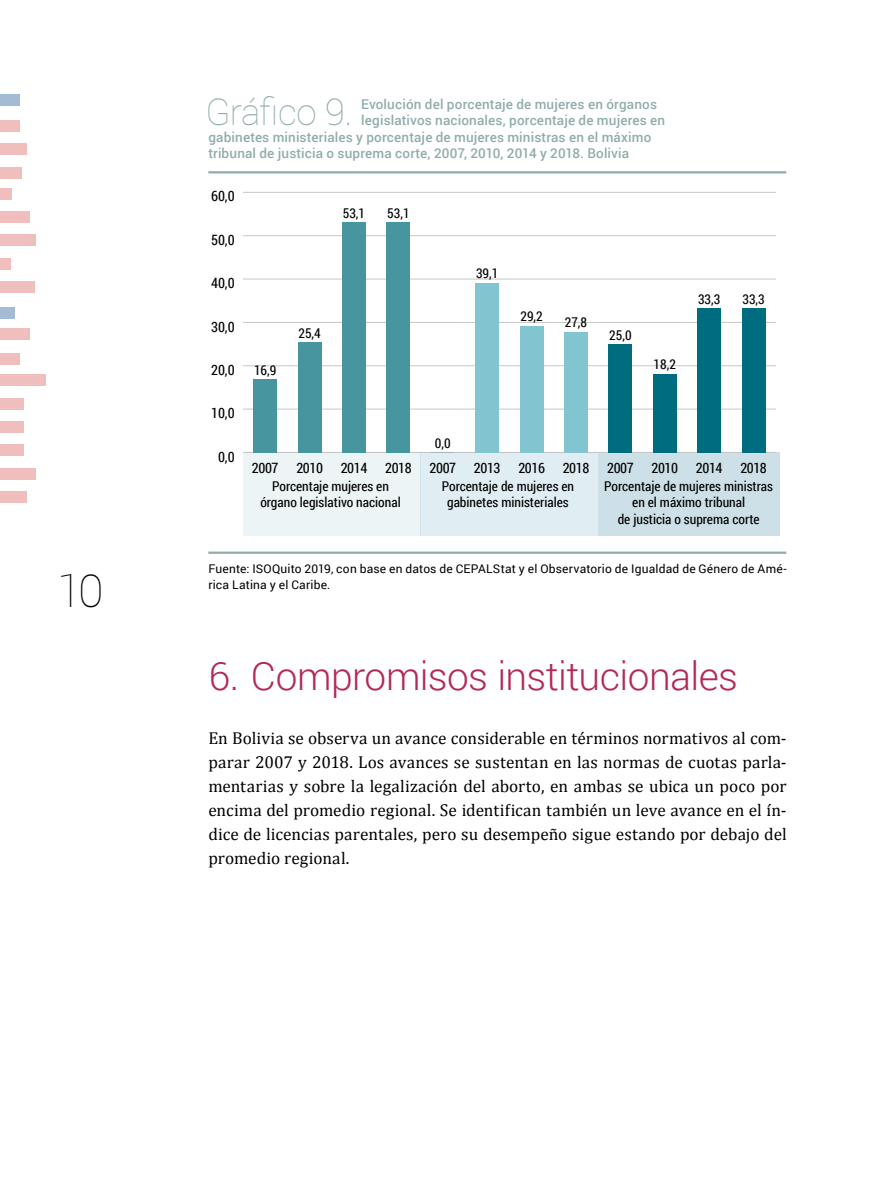
<style>
.page{position:relative;width:893px;height:1188px;background:#fff}
.page>*{position:absolute;margin:0;border:0;box-sizing:border-box;transform-origin:0 0}
.t1{font:100 45px "Roboto";color:#000}
.t2{font:300 39px "Roboto";letter-spacing:-.015em;color:#b32a55}
.t3{font:100 36.75px "Roboto";letter-spacing:-.025em;color:#90adac}
.t4{font:17.25px/24px "Cambria";letter-spacing:-.005em;color:#000;text-align:justify}
.t5{font:14.25px "Roboto Condensed";letter-spacing:-.03em;color:#000}
.t6{font:500 13.5px "Roboto";letter-spacing:.01em;color:#90adac}
.t7{font:13.5px/16.2px "Roboto Condensed";color:#000;text-align:center}
.t8{font:12px/16.5px "Roboto";letter-spacing:.015em;color:#000}
</style>
<div class="page">
<div style="left:0;top:491px;width:27px;height:12px;background:#f0bfbd"></div>
<div style="left:0;top:468px;width:35px;height:11px;background:#f0bfbd"></div>
<div style="left:0;top:445px;width:23px;height:11px;background:#f0bfbd"></div>
<div style="left:0;top:421px;width:23px;height:12px;background:#f0bfbd"></div>
<div style="left:0;top:398px;width:23px;height:11px;background:#f0bfbd"></div>
<div style="left:0;top:375px;width:46px;height:11px;background:#f0bfbd"></div>
<div style="left:0;top:354px;width:19px;height:11px;background:#f0bfbd"></div>
<div style="left:0;top:328px;width:29px;height:11px;background:#f0bfbd"></div>
<div style="left:0;top:307px;width:15px;height:11px;background:#a4bcd3"></div>
<div style="left:0;top:281px;width:35px;height:12px;background:#f0bfbd"></div>
<div style="left:0;top:258px;width:10px;height:11px;background:#f0bfbd"></div>
<div style="left:0;top:235px;width:35px;height:11px;background:#f0bfbd"></div>
<div style="left:0;top:211px;width:29px;height:12px;background:#f0bfbd"></div>
<div style="left:0;top:188px;width:11px;height:11px;background:#f0bfbd"></div>
<div style="left:0;top:167px;width:22px;height:11px;background:#f0bfbd"></div>
<div style="left:0;top:144px;width:27px;height:11px;background:#f0bfbd"></div>
<div style="left:0;top:120px;width:19px;height:12px;background:#f0bfbd"></div>
<div style="left:0;top:95px;width:19px;height:11px;background:#a4bcd3"></div>
<hr style="left:208px;top:171px;width:578px;height:2px;background:#90adac">
<hr style="left:208px;top:552px;width:578px;height:2px;background:#90adac">
<div style="left:244px;top:452px;width:177px;height:84px;background:#ecf4f5"></div>
<div style="left:421px;top:452px;width:177px;height:84px;background:#e0eef4"></div>
<div style="left:598px;top:452px;width:181px;height:84px;background:#cde0e7"></div>
<hr style="left:243px;top:452px;width:533px;height:1px;background:#c6c6c6">
<hr style="left:243px;top:409px;width:533px;height:1px;background:#c6c6c6">
<hr style="left:243px;top:365px;width:533px;height:1px;background:#c6c6c6">
<hr style="left:243px;top:322px;width:533px;height:1px;background:#c6c6c6">
<hr style="left:243px;top:279px;width:533px;height:1px;background:#c6c6c6">
<hr style="left:243px;top:235px;width:533px;height:1px;background:#c6c6c6">
<hr style="left:243px;top:192px;width:533px;height:1px;background:#c6c6c6">
<div style="left:253px;top:379px;width:24px;height:73px;background:#47959f"></div>
<div style="left:298px;top:342px;width:24px;height:110px;background:#47959f"></div>
<div style="left:342px;top:222px;width:24px;height:230px;background:#47959f"></div>
<div style="left:386px;top:222px;width:24px;height:230px;background:#47959f"></div>
<div style="left:475px;top:283px;width:24px;height:169px;background:#82c5d1"></div>
<div style="left:520px;top:326px;width:24px;height:126px;background:#82c5d1"></div>
<div style="left:564px;top:332px;width:24px;height:120px;background:#82c5d1"></div>
<div style="left:608px;top:344px;width:24px;height:108px;background:#006c7f"></div>
<div style="left:653px;top:374px;width:24px;height:78px;background:#006c7f"></div>
<div style="left:697px;top:308px;width:24px;height:144px;background:#006c7f"></div>
<div style="left:742px;top:308px;width:24px;height:144px;background:#006c7f"></div>
<h1 class="t1" style="left:57px;top:560px;width:48px">10</h1>
<h3 class="t3" style="left:205px;top:87px;width:149px">Gráfico 9.</h3>
<p class="t6" style="left:361px;top:95px;width:297px">Evolución del porcentaje de mujeres en órganos</p>
<p class="t6" style="left:361px;top:111px;width:306px">legislativos nacionales, porcentaje de mujeres en</p>
<p class="t6" style="left:208px;top:128px;width:444px">gabinetes ministeriales y porcentaje de mujeres ministras en el máximo</p>
<p class="t6" style="left:208px;top:144px;width:422px">tribunal de justicia o suprema corte, 2007, 2010, 2014 y 2018. Bolivia</p>
<p class="t5" style="left:211px;top:187px;width:25px">60,0</p>
<p class="t5" style="left:211px;top:230px;width:25px">50,0</p>
<p class="t5" style="left:211px;top:273px;width:25px">40,0</p>
<p class="t5" style="left:211px;top:317px;width:25px">30,0</p>
<p class="t5" style="left:211px;top:360px;width:25px">20,0</p>
<p class="t5" style="left:211px;top:403px;width:25px">10,0</p>
<p class="t5" style="left:218px;top:447px;width:18px">0,0</p>
<p class="t7" style="left:343px;top:204px;width:24px">53,1</p>
<p class="t7" style="left:387px;top:204px;width:24px">53,1</p>
<p class="t7" style="left:254px;top:361px;width:24px">16,9</p>
<p class="t7" style="left:298px;top:325px;width:24px">25,4</p>
<p class="t7" style="left:476px;top:265px;width:24px">39,1</p>
<p class="t7" style="left:520px;top:308px;width:24px">29,2</p>
<p class="t7" style="left:565px;top:314px;width:24px">27,8</p>
<p class="t7" style="left:609px;top:326px;width:24px">25,0</p>
<p class="t7" style="left:654px;top:356px;width:24px">18,2</p>
<p class="t7" style="left:698px;top:290px;width:24px">33,3</p>
<p class="t7" style="left:742px;top:290px;width:24px">33,3</p>
<p class="t7" style="left:435px;top:435px;width:17px">0,0</p>
<p class="t5" style="left:252px;top:458px;width:516px">2007 2010 2014 2018 2007 2013 2016 2018 2007 2010 2014 2018</p>
<p class="t7" style="left:260px;top:478px;width:142px">Porcentaje mujeres en órgano legislativo nacional</p>
<p class="t7" style="left:442px;top:478px;width:134px">Porcentaje de mujeres en gabinetes ministeriales</p>
<p class="t7" style="left:604px;top:478px;width:170px">Porcentaje de mujeres ministras en el máximo tribunal<br>de justicia o suprema corte</p>
<p class="t8" style="left:208px;top:560px;width:580px">Fuente: ISOQuito 2019, con base en datos de CEPALStat y el Observatorio de Igualdad de Género de Amé&shy;rica Latina y el Caribe.</p>
<h2 class="t2" style="left:208px;top:649px;width:531px">6. Compromisos institucionales</h2>
<p class="t4" style="left:208px;top:726px;width:580px">En Bolivia se observa un avance considerable en términos normativos al com&shy;parar 2007 y 2018. Los avances se sustentan en las normas de cuotas parla&shy;mentarias y sobre la legalización del aborto, en ambas se ubica un poco por encima del promedio regional. Se identifican también un leve avance en el ín&shy;dice de licencias parentales, pero su desempeño sigue estando por debajo del promedio regional.</p>
</div>
